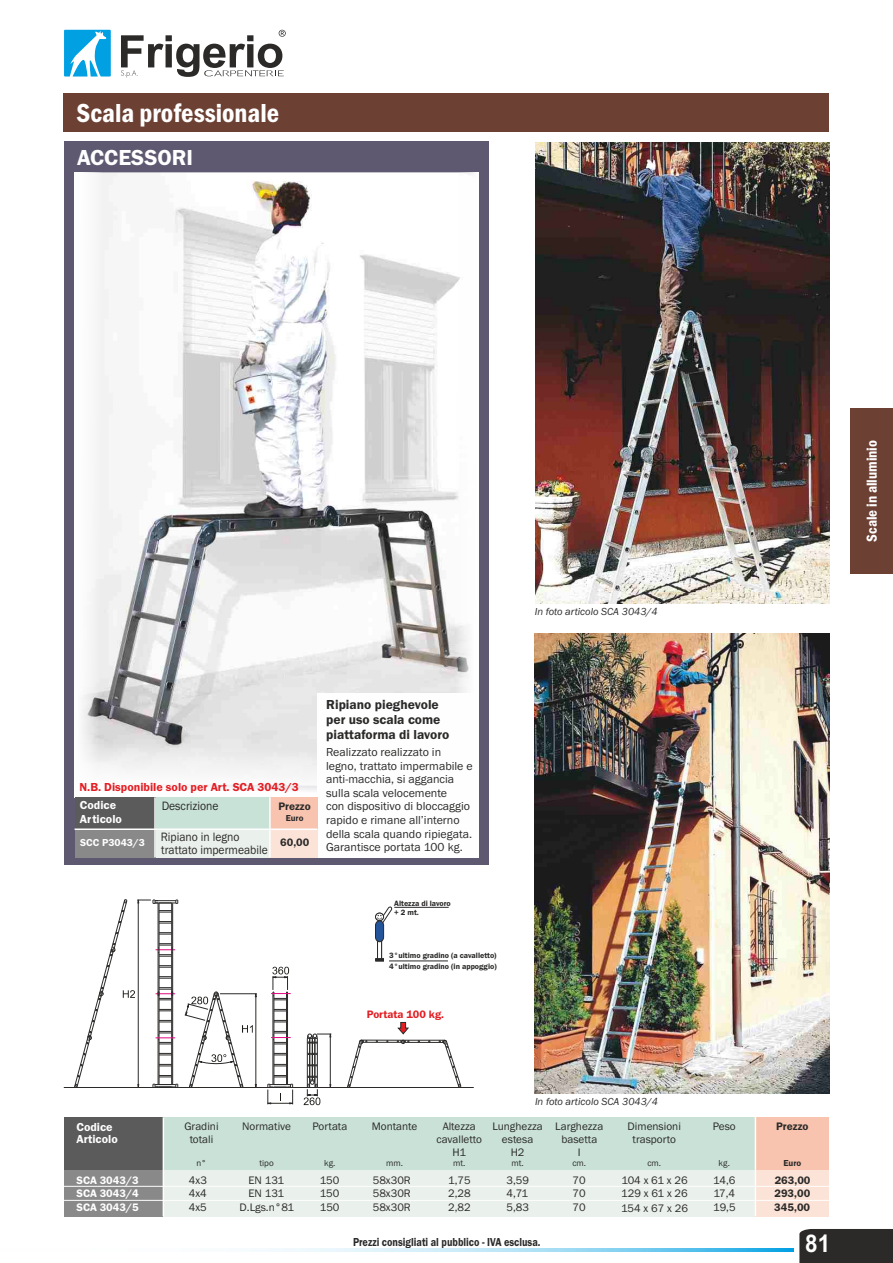
<style>
.page{position:relative;width:893px;height:1263px;background:#fff}
.page>*{position:absolute;margin:0;border:0;box-sizing:border-box;transform-origin:0 0}
.t1{font:600 condensed 27px "Franklin Gothic";color:#fefefe}
.t2{font:700 24.3px "Arial";color:#fefefe;scale:.92 1}
.t3{font:600 22.5px "Franklin Gothic";color:#fefefe}
.t4{font:600 condensed 15px "Franklin Gothic";color:#fefefe}
.t5{font:600 13.5px/15.3px "Franklin Gothic";color:#2b2a29}
.t6{font:12.6px "Franklin Gothic";color:#2b2a29;scale:.93 1}
.t7{font:12px/13.6px "Franklin Gothic";color:#2b2a29}
.t8{font:600 12px "Franklin Gothic";color:#2b2a29;scale:.84 1}
.t9{font:600 12px "Franklin Gothic";color:#e31e24}
.t10{font:600 12px/12.8px "Franklin Gothic";color:#fefefe}
.t11{font:11.25px/13.6px "Franklin Gothic";color:#2b2a29;text-align:justify}
.t12{font:600 11.25px/13.5px "Franklin Gothic";color:#2b2a29;text-align:justify}
.t13{font:600 11.25px/13.6px "Franklin Gothic";color:#fefefe;text-align:justify}
.t14{font:600 11.25px "Franklin Gothic";color:#e31e24}
.t15{font:italic 10.5px "Franklin Gothic";color:#2b2a29}
.t16{font:600 10.5px "Franklin Gothic";color:#fefefe}
.t17{font:9px "Franklin Gothic";color:#2b2a29}
.t18{font:600 9px "Franklin Gothic";color:#2b2a29}
.t19{font:600 7.95px/9px "Franklin Gothic";color:#2b2a29}
</style>
<div class="page">
<div style="left:64px;top:142px;width:425px;height:723px;background:#5e5971"></div>
<div style="left:155px;top:829px;width:115px;height:28px;background:#eaf0ec"></div>
<img style="left:102px;top:172px;width:354px;height:573px">
<img style="left:75px;top:745px;width:242px;height:52px">
<img style="left:75px;top:172px;width:27px;height:617px">
<img style="left:456px;top:172px;width:22px;height:521px">
<div style="left:317px;top:693px;width:161px;height:164px;background:#fefefe"></div>
<div style="left:64px;top:1170px;width:99px;height:46px;background:#898989"></div>
<div style="left:64px;top:94px;width:765px;height:38px;background:#6c4033"></div>
<div style="left:163px;top:1170px;width:592px;height:46px;background:#eaf0ec"></div>
<div style="left:163px;top:1117px;width:592px;height:52px;background:#c9e1d7"></div>
<div style="left:755px;top:1117px;width:74px;height:53px;background:#f8c4af"></div>
<div style="left:755px;top:1170px;width:74px;height:46px;background:#fce3d7"></div>
<hr style="left:755px;top:1117px;width:1px;height:99px;background:#fefefe">
<div style="left:799px;top:1229px;width:94px;height:34px;background:#2b2a29"></div>
<svg style="left:260px;top:1249px;width:533px;height:3px;background:#9fdbf3"></svg>
<img style="left:535px;top:142px;width:295px;height:462px">
<img style="left:535px;top:634px;width:294px;height:460px">
<div style="left:64px;top:1117px;width:99px;height:53px;background:#5b5b5b"></div>
<hr style="left:163px;top:1117px;width:1px;height:99px;background:#fefefe">
<hr style="left:64px;top:1200px;width:765px;height:1px;background:#fefefe">
<hr style="left:64px;top:1186px;width:765px;height:1px;background:#fefefe">
<div style="left:850px;top:408px;width:43px;height:166px;background:#6c4033"></div>
<hr style="left:64px;top:1087px;width:139px;height:1px;background:#2b2a29">
<svg style="left:74px;top:899px;width:104px;height:188px"></svg>
<hr style="left:315px;top:1038px;width:1px;height:49px;background:#2b2a29">
<hr style="left:314px;top:1038px;width:1px;height:42px;background:#2b2a29">
<hr style="left:317px;top:1038px;width:1px;height:49px;background:#2b2a29">
<hr style="left:310px;top:1038px;width:1px;height:42px;background:#2b2a29">
<hr style="left:312px;top:1038px;width:1px;height:42px;background:#2b2a29">
<hr style="left:307px;top:1038px;width:1px;height:49px;background:#2b2a29">
<hr style="left:309px;top:1038px;width:1px;height:49px;background:#2b2a29">
<hr style="left:330px;top:1037px;width:1px;height:47px;background:#2b2a29">
<svg style="left:304px;top:1076px;width:27px;height:29px"></svg>
<svg style="left:308px;top:1064px;width:10px;height:3px"></svg>
<svg style="left:308px;top:1053px;width:10px;height:2px"></svg>
<svg style="left:307px;top:1033px;width:24px;height:11px"></svg>
<hr style="left:179px;top:1087px;width:295px;height:1px;background:#2b2a29">
<hr style="left:273px;top:992px;width:1px;height:92px;background:#2b2a29">
<hr style="left:287px;top:992px;width:1px;height:92px;background:#2b2a29">
<hr style="left:274px;top:992px;width:1px;height:92px;background:#2b2a29">
<hr style="left:286px;top:992px;width:1px;height:92px;background:#2b2a29">
<svg style="left:274px;top:1075px;width:12px;height:3px"></svg>
<svg style="left:274px;top:1064px;width:12px;height:3px"></svg>
<svg style="left:274px;top:1053px;width:12px;height:3px"></svg>
<svg style="left:274px;top:1020px;width:12px;height:3px"></svg>
<svg style="left:274px;top:1009px;width:12px;height:3px"></svg>
<svg style="left:184px;top:992px;width:73px;height:95px"></svg>
<svg style="left:267px;top:1084px;width:27px;height:20px"></svg>
<hr style="left:361px;top:1040px;width:42px;height:1px;background:#2b2a29">
<hr style="left:363px;top:1042px;width:38px;height:1px;background:#2b2a29">
<svg style="left:347px;top:1039px;width:21px;height:48px"></svg>
<hr style="left:405px;top:1042px;width:38px;height:1px;background:#2b2a29">
<hr style="left:403px;top:1040px;width:42px;height:1px;background:#2b2a29">
<svg style="left:397px;top:1040px;width:13px;height:4px"></svg>
<svg style="left:439px;top:1039px;width:23px;height:48px"></svg>
<svg style="left:398px;top:1022px;width:11px;height:12px"></svg>
<svg style="left:271px;top:1031px;width:20px;height:14px"></svg>
<svg style="left:271px;top:967px;width:20px;height:33px"></svg>
<div style="left:75px;top:829px;width:80px;height:28px;background:#898989"></div>
<div style="left:155px;top:797px;width:115px;height:32px;background:#c9e2d8"></div>
<div style="left:75px;top:797px;width:80px;height:32px;background:#5b5b5b"></div>
<svg style="left:154px;top:796px;width:3px;height:62px"></svg>
<div style="left:270px;top:797px;width:47px;height:32px;background:#f8c4af"></div>
<div style="left:270px;top:829px;width:47px;height:28px;background:#fce3d7"></div>
<svg style="left:268px;top:796px;width:3px;height:62px"></svg>
<hr style="left:75px;top:828px;width:242px;height:2px;background:#fefefe">
<svg style="left:375px;top:906px;width:17px;height:55px"></svg>
<hr style="left:394px;top:907px;width:55px;height:1px;background:#2b2a29">
<hr style="left:389px;top:961px;width:59px;height:1px;background:#2b2a29">
<svg style="left:64px;top:30px;width:47px;height:47px"></svg>
<svg style="left:121px;top:30px;width:165px;height:48px"></svg>
<h1 class="t1" style="left:77px;top:103px;width:204px">Scala professionale</h1>
<h3 class="t3" style="left:77px;top:149px;width:118px">ACCESSORI</h3>
<p class="t9" style="left:79px;top:782px;width:221px">N.B. Disponibile solo per Art. SCA 3043/3</p>
<p class="t10" style="left:80px;top:799px;width:43px;line-height:13.6px">Codice<br>Articolo</p>
<p class="t12" style="left:278px;top:800px;width:34px">Prezzo</p>
<p class="t6" style="left:162px;top:801px;width:63px">Descrizione</p>
<p class="t6" style="left:161px;top:845px;width:116px">trattato impermeabile</p>
<p class="t18" style="left:286px;top:814px;width:19px">Euro</p>
<p class="t16" style="left:80px;top:838px;width:66px">SCC P3043/3</p>
<p class="t6" style="left:161px;top:833px;width:86px">Ripiano in legno</p>
<p class="t12" style="left:280px;top:836px;width:31px">60,00</p>
<p class="t5" style="left:326px;top:698px;width:125px">Ripiano pieghevole per uso scala come piattaforma di lavoro</p>
<p class="t7" style="left:326px;top:746px;width:148px">Realizzato realizzato in legno, trattato impermabile e anti-macchia, si aggancia sulla scala velocemente<br>con dispositivo di bloccaggio rapido e rimane all’interno della scala quando ripiegata.<br>Garantisce portata 100 kg.</p>
<p class="t19" style="left:394px;top:899px;width:58px">Altezza di lavoro + 2 mt.</p>
<p class="t19" style="left:389px;top:951px;width:109px;line-height:10.2px">3°ultimo gradino (a cavalletto)<br>4°ultimo gradino (in appoggio)</p>
<p class="t14" style="left:367px;top:1010px;width:79px">Portata 100 kg.</p>
<p class="t15" style="left:535px;top:607px;width:124px">In foto articolo SCA 3043/4</p>
<p class="t15" style="left:535px;top:1097px;width:124px">In foto articolo SCA 3043/4</p>
<p class="t10" style="left:77px;top:1121px;width:43px">Codice<br>Articolo</p>
<p class="t11" style="left:242px;top:1120px;width:50px">Normative</p>
<p class="t17" style="left:259px;top:1160px;width:16px">tipo</p>
<p class="t11" style="left:240px;top:1174px;width:56px;text-align:center">EN 131<br>EN 131<br>D.Lgs.n°81</p>
<p class="t11" style="left:184px;top:1121px;width:36px;line-height:12.8px;text-align:center">Gradini totali</p>
<p class="t17" style="left:196px;top:1160px;width:12px">n°</p>
<p class="t11" style="left:189px;top:1174px;width:20px">4x3<br>4x4<br>4x5</p>
<p class="t13" style="left:77px;top:1174px;width:64px">SCA 3043/3<br>SCA 3043/4<br>SCA 3043/5</p>
<p class="t11" style="left:312px;top:1120px;width:36px">Portata</p>
<p class="t17" style="left:324px;top:1160px;width:13px">kg.</p>
<p class="t11" style="left:320px;top:1174px;width:21px">150<br>150<br>150</p>
<p class="t11" style="left:372px;top:1120px;width:47px">Montante</p>
<p class="t17" style="left:386px;top:1160px;width:18px">mm.</p>
<p class="t11" style="left:373px;top:1174px;width:40px">58x30R 58x30R 58x30R</p>
<p class="t11" style="left:437px;top:1121px;width:47px;line-height:12.8px;text-align:center">Altezza cavalletto<br>H1</p>
<p class="t17" style="left:453px;top:1160px;width:14px">mt.</p>
<p class="t11" style="left:448px;top:1174px;width:24px">1,75<br>2,28<br>2,82</p>
<p class="t11" style="left:492px;top:1121px;width:52px;line-height:12.8px;text-align:center">Lunghezza estesa<br>H2</p>
<p class="t17" style="left:511px;top:1160px;width:14px">mt.</p>
<p class="t11" style="left:506px;top:1174px;width:24px">3,59<br>4,71<br>5,83</p>
<p class="t11" style="left:555px;top:1121px;width:50px;line-height:12.8px;text-align:center">Larghezza basetta<br>I</p>
<p class="t17" style="left:572px;top:1160px;width:15px">cm.</p>
<p class="t11" style="left:628px;top:1121px;width:55px;line-height:12.8px;text-align:center">Dimensioni trasporto</p>
<p class="t17" style="left:647px;top:1160px;width:15px">cm.</p>
<p class="t11" style="left:713px;top:1120px;width:25px">Peso</p>
<p class="t17" style="left:719px;top:1160px;width:13px">kg.</p>
<p class="t11" style="left:572px;top:1174px;width:15px">70<br>70<br>70</p>
<p class="t11" style="left:621px;top:1174px;width:68px">104 x 61 x 26<br>129 x 61 x 26<br>154 x 67 x 26</p>
<p class="t11" style="left:713px;top:1174px;width:24px">14,6<br>17,4<br>19,5</p>
<p class="t12" style="left:776px;top:1120px;width:34px">Prezzo</p>
<p class="t18" style="left:783px;top:1160px;width:19px">Euro</p>
<p class="t12" style="left:774px;top:1174px;width:38px">263,00<br>293,00<br>345,00</p>
<p class="t8" style="left:353px;top:1238px;width:225px">Prezzi consigliati al pubblico - IVA esclusa.</p>
<h2 class="t2" style="left:805px;top:1234px;width:29px">81</h2>
<h3 class="t4" style="left:866px;top:542px;width:103px;rotate:-90deg">Scale in alluminio</h3>
</div>
